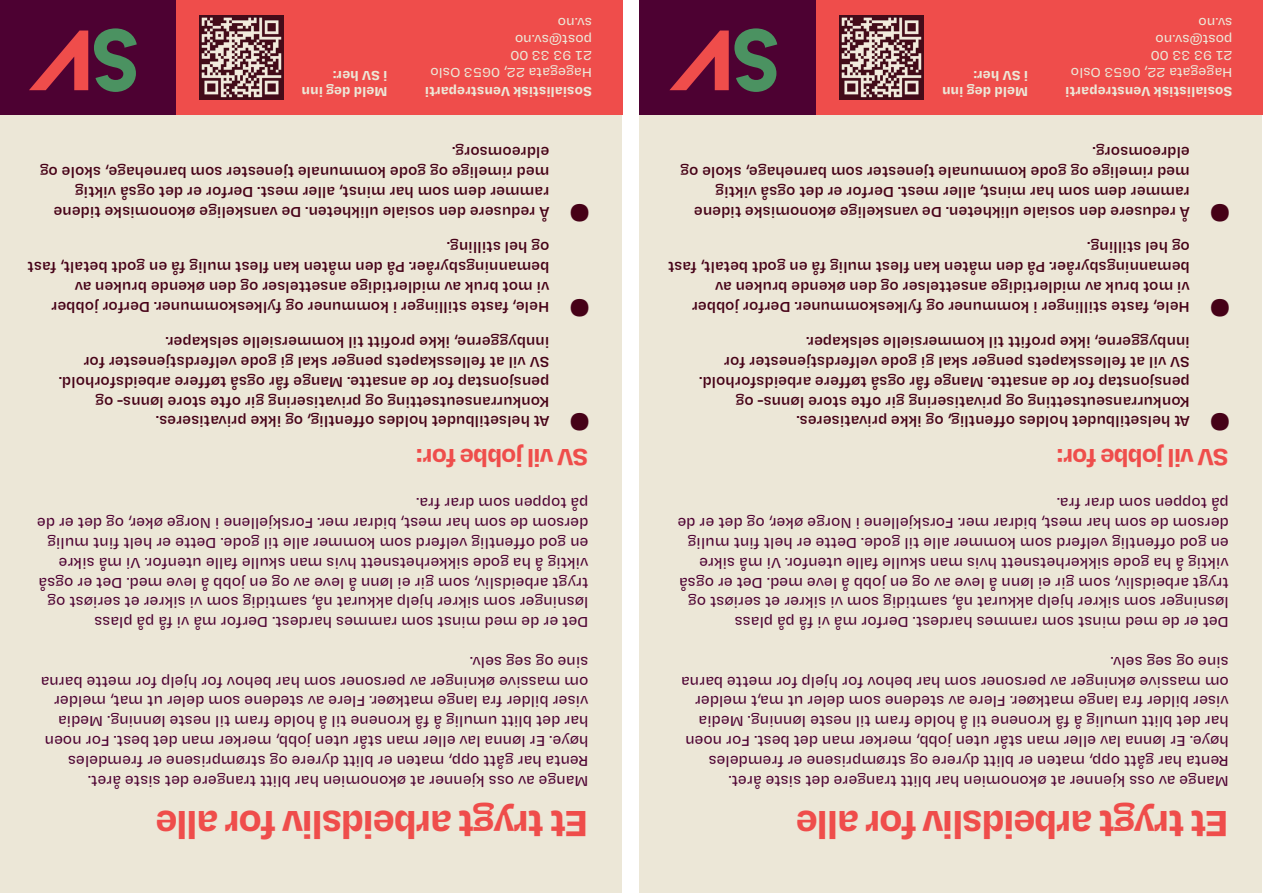
<style>
.page{position:relative;width:1263px;height:893px;background:#fff}
.page>*{position:absolute;margin:0;border:0;box-sizing:border-box;transform-origin:0 0}
.t1{font:700 41.85px "Degular Text";letter-spacing:-.04em;color:#ef4d4b}
.t2{font:700 27px "Degular Text";letter-spacing:-.04em;color:#ef4d4b}
.t3{font:600 19.5px "Degular Text";color:#460117}
.t4{font:500 16.5px/19.8px "Degular Text";color:#4d0132}
.t5{font:600 16.5px/19.8px "Degular Text";color:#460117}
.t6{font:500 15px/16.5px "Degular Text";color:#ece7d7}
.t7{font:700 15px/16.5px "Degular Text";color:#ece7d7}
</style>
<div class="page">
<div style="left:639px;top:92px;width:623px;height:801px;background:#ece7d7"></div>
<div style="left:0;top:92px;width:621px;height:801px;background:#ece7d7"></div>
<div style="left:639px;top:0;width:620px;height:114px;background:#4d0132"></div>
<div style="left:0;top:0;width:619px;height:114px;background:#4d0132"></div>
<div style="left:816px;top:0;width:447px;height:114px;background:#ef4d4b"></div>
<div style="left:176px;top:0;width:446px;height:114px;background:#ef4d4b"></div>
<svg style="left:669px;top:28px;width:108px;height:64px"></svg>
<svg style="left:94px;top:28px;width:43px;height:64px"></svg>
<svg style="left:29px;top:31px;width:59px;height:59px"></svg>
<img style="left:840px;top:15px;width:84px;height:84px">
<img style="left:199px;top:15px;width:84px;height:84px">
<p class="t7" style="left:388px;top:101px;width:88px;rotate:-180deg">Meld deg inn i SV her:</p>
<p class="t6" style="left:592px;top:81px;width:163px;rotate:-180deg">Hagegata 22, 0653 Oslo<br>21 93 33 00 post@sv.no<br>sv.no</p>
<p class="t7" style="left:592px;top:101px;width:169px;rotate:-180deg">Sosialistisk Venstreparti</p>
<p class="t7" style="left:1028px;top:101px;width:88px;rotate:-180deg">Meld deg inn i SV her:</p>
<p class="t6" style="left:1232px;top:81px;width:163px;rotate:-180deg">Hagegata 22, 0653 Oslo<br>21 93 33 00 post@sv.no<br>sv.no</p>
<p class="t7" style="left:1232px;top:101px;width:169px;rotate:-180deg">Sosialistisk Venstreparti</p>
<p class="t5" style="left:549px;top:203px;width:511px;rotate:-180deg">rammer dem som har minst, aller mest. Derfor er det også viktig med rimelige og gode kommunale tjenester som barnehage, skole og eldreomsorg.</p>
<p class="t5" style="left:1190px;top:203px;width:511px;rotate:-180deg">rammer dem som har minst, aller mest. Derfor er det også viktig med rimelige og gode kommunale tjenester som barnehage, skole og eldreomsorg.</p>
<p class="t5" style="left:549px;top:223px;width:497px;rotate:-180deg">Å redusere den sosiale ulikheten. De vanskelige økonomiske tidene</p>
<p class="t3" style="left:588px;top:226px;width:19px;rotate:-180deg">●</p>
<p class="t5" style="left:1190px;top:223px;width:497px;rotate:-180deg">Å redusere den sosiale ulikheten. De vanskelige økonomiske tidene</p>
<p class="t3" style="left:1229px;top:226px;width:19px;rotate:-180deg">●</p>
<p class="t5" style="left:549px;top:298px;width:523px;rotate:-180deg">vi mot bruk av midlertidige ansettelser og den økende bruken av bemanningsbyråer. På den måten kan flest mulig få en godt betalt, fast og hel stilling.</p>
<p class="t5" style="left:1190px;top:298px;width:523px;rotate:-180deg">vi mot bruk av midlertidige ansettelser og den økende bruken av bemanningsbyråer. På den måten kan flest mulig få en godt betalt, fast og hel stilling.</p>
<p class="t5" style="left:549px;top:318px;width:500px;rotate:-180deg">Hele, faste stillinger i kommuner og fylkeskommuner. Derfor jobber</p>
<p class="t3" style="left:588px;top:321px;width:19px;rotate:-180deg">●</p>
<p class="t5" style="left:1190px;top:318px;width:500px;rotate:-180deg">Hele, faste stillinger i kommuner og fylkeskommuner. Derfor jobber</p>
<p class="t3" style="left:1229px;top:321px;width:19px;rotate:-180deg">●</p>
<p class="t5" style="left:549px;top:412px;width:492px;rotate:-180deg">Konkurranseutsetting og privatisering gir ofte store lønns- og pensjonstap for de ansatte. Mange får også tøffere arbeidsforhold.<br>SV vil at fellesskapets penger skal gi gode velferdstjenester for innbyggerne, ikke profitt til kommersielle selskaper.</p>
<p class="t5" style="left:1190px;top:412px;width:492px;rotate:-180deg">Konkurranseutsetting og privatisering gir ofte store lønns- og pensjonstap for de ansatte. Mange får også tøffere arbeidsforhold.<br>SV vil at fellesskapets penger skal gi gode velferdstjenester for innbyggerne, ikke profitt til kommersielle selskaper.</p>
<p class="t5" style="left:549px;top:432px;width:395px;rotate:-180deg">At helsetilbudet holdes offentlig, og ikke privatiseres.</p>
<p class="t3" style="left:588px;top:435px;width:19px;rotate:-180deg">●</p>
<p class="t5" style="left:1190px;top:432px;width:395px;rotate:-180deg">At helsetilbudet holdes offentlig, og ikke privatiseres.</p>
<p class="t3" style="left:1229px;top:435px;width:19px;rotate:-180deg">●</p>
<h2 class="t2" style="left:588px;top:476px;width:174px;rotate:-180deg">SV vil jobbe for:</h2>
<h2 class="t2" style="left:1229px;top:476px;width:174px;rotate:-180deg">SV vil jobbe for:</h2>
<p class="t4" style="left:588px;top:633px;width:553px;rotate:-180deg">Det er de med minst som rammes hardest. Derfor må vi få på plass løsninger som sikrer hjelp akkurat nå, samtidig som vi sikrer et seriøst og trygt arbeidsliv, som gir ei lønn å leve av og en jobb å leve med. Det er også viktig å ha gode sikkerhetsnett hvis man skulle falle utenfor. Vi må sikre en god offentlig velferd som kommer alle til gode. Dette er helt fint mulig dersom de som har mest, bidrar mer. Forskjellene i Norge øker, og det er de på toppen som drar fra.</p>
<p class="t4" style="left:588px;top:791px;width:549px;rotate:-180deg">Mange av oss kjenner at økonomien har blitt trangere det siste året.<br>Renta har gått opp, maten er blitt dyrere og strømprisene er fremdeles høye. Er lønna lav eller man står uten jobb, merker man det best. For noen har det blitt umulig å få kronene til å holde fram til neste lønning. Media viser bilder fra lange matkøer. Flere av stedene som deler ut mat, melder om massive økninger av personer som har behov for hjelp for mette barna sine og seg selv.</p>
<p class="t4" style="left:1229px;top:633px;width:553px;rotate:-180deg">Det er de med minst som rammes hardest. Derfor må vi få på plass løsninger som sikrer hjelp akkurat nå, samtidig som vi sikrer et seriøst og trygt arbeidsliv, som gir ei lønn å leve av og en jobb å leve med. Det er også viktig å ha gode sikkerhetsnett hvis man skulle falle utenfor. Vi må sikre en god offentlig velferd som kommer alle til gode. Dette er helt fint mulig dersom de som har mest, bidrar mer. Forskjellene i Norge øker, og det er de på toppen som drar fra.</p>
<p class="t4" style="left:1229px;top:791px;width:549px;rotate:-180deg">Mange av oss kjenner at økonomien har blitt trangere det siste året.<br>Renta har gått opp, maten er blitt dyrere og strømprisene er fremdeles høye. Er lønna lav eller man står uten jobb, merker man det best. For noen har det blitt umulig å få kronene til å holde fram til neste lønning. Media viser bilder fra lange matkøer. Flere av stedene som deler ut ma,t melder om massive økninger av personer som har behov for hjelp for mette barna sine og seg selv.</p>
<h1 class="t1" style="left:588px;top:853px;width:435px;rotate:-180deg">Et trygt arbeidsliv for alle</h1>
<h1 class="t1" style="left:1229px;top:853px;width:435px;rotate:-180deg">Et trygt arbeidsliv for alle</h1>
</div>
